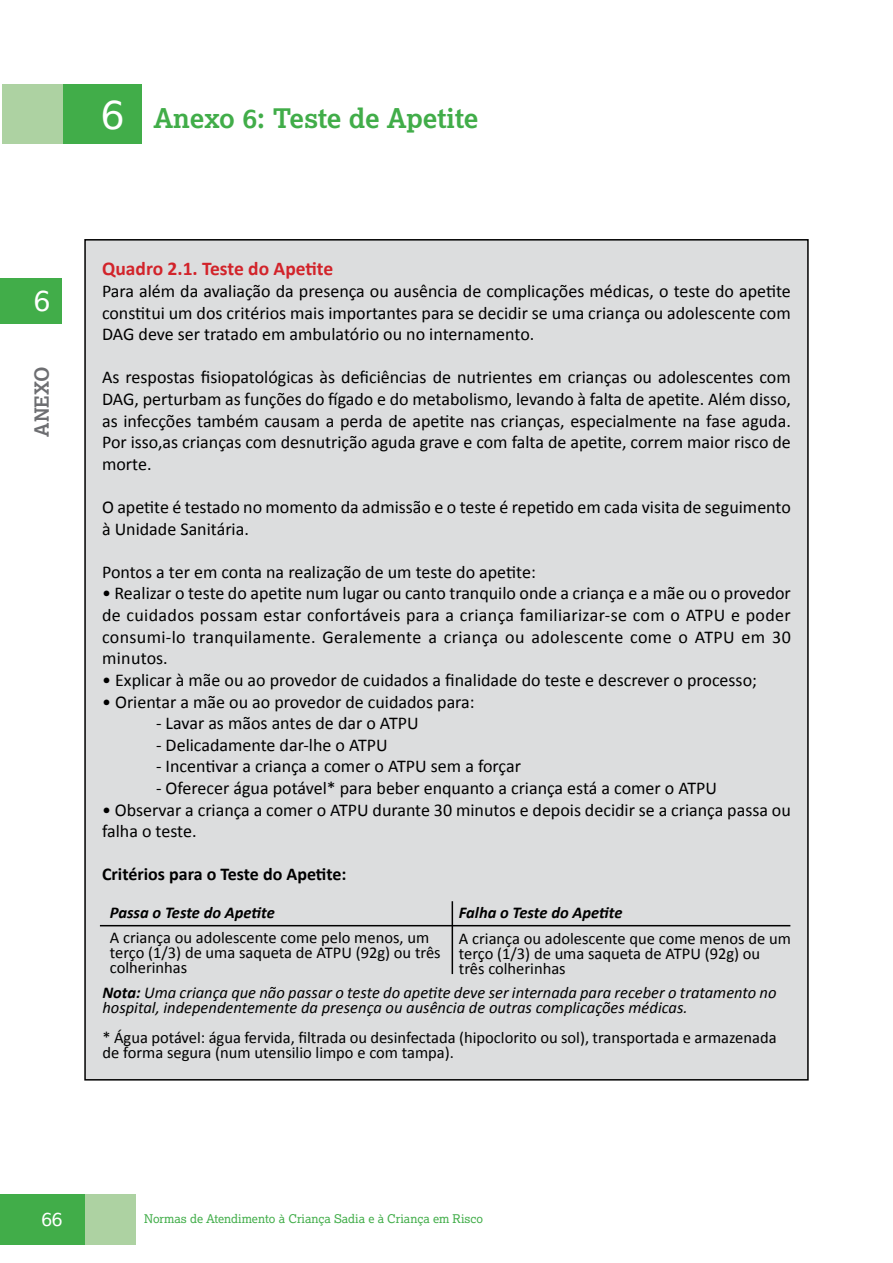
<style>
.page{position:relative;width:893px;height:1263px;background:#fff}
.page>*{position:absolute;margin:0;border:0;box-sizing:border-box;transform-origin:0 0}
.t1{font:30px "Lexia";color:#fff}
.t2{font:700 27px "Lexia";color:#41ad49}
.t3{font:700 19.5px "Calibri";color:#d2232a}
.t4{font:700 19.5px "Lexia";color:#6d6e71}
.t5{font:19.5px "Lexia";color:#fff}
.t6{font:18px/21.6px "Calibri";color:#000;text-align:justify}
.t7{font:700 18px "Calibri";color:#000}
.t8{font:16.5px/15px "Calibri";color:#000}
.t9{font:italic 16.5px/15px "Calibri";color:#000}
.t10{font:italic 700 16.5px "Calibri";color:#000}
.t11{font:12px "Lexia";color:#41ad49}
.s1{font-weight:400;font-size:42px;color:#fff}
.s2{font-weight:700}
</style>
<div class="page">
<div style="left:0;top:278px;width:61px;height:46px;background:#41ad49"></div>
<div style="left:2px;top:84px;width:139px;height:60px;background:#41ad49"></div>
<div style="left:2px;top:84px;width:60px;height:60px;background:#add2a2"></div>
<div style="left:85px;top:240px;width:723px;height:840px;background:#dcddde"></div>
<hr style="left:100px;top:925px;width:690px;height:1px;background:#000">
<hr style="left:452px;top:901px;width:1px;height:73px;background:#000">
<div style="left:0;top:1195px;width:86px;height:50px;background:#41ad49"></div>
<div style="left:86px;top:1195px;width:50px;height:50px;background:#add2a2"></div>
<h1 class="t1" style="left:34px;top:282px;width:18px">6</h1>
<p class="t4" style="left:30px;top:437px;width:72px;rotate:-90deg">ANEXO</p>
<h2 class="t2" style="left:101px;top:102px;width:379px"><span class="s1">6</span> Anexo 6: Teste de Apetite</h2>
<p class="t3" style="left:102px;top:257px;width:233px">Quadro 2.1. Teste do Apetite</p>
<p class="t6" style="left:102px;top:279px;width:690px">Para além da avaliação da presença ou ausência de complicações médicas, o teste do apetite constitui um dos critérios mais importantes para se decidir se uma criança ou adolescente com DAG deve ser tratado em ambulatório ou no internamento.</p>
<p class="t6" style="left:102px;top:366px;width:690px">As respostas fisiopatológicas às deficiências de nutrientes em crianças ou adolescentes com DAG, perturbam as funções do fígado e do metabolismo, levando à falta de apetite. Além disso, as infecções também causam a perda de apetite nas crianças, especialmente na fase aguda.<br>Por isso,as crianças com desnutrição aguda grave e com falta de apetite, correm maior risco de morte.</p>
<p class="t6" style="left:102px;top:495px;width:690px">O apetite é testado no momento da admissão e o teste é repetido em cada visita de seguimento à Unidade Sanitária.</p>
<p class="t6" style="left:102px;top:560px;width:435px">Pontos a ter em conta na realização de um teste do apetite:</p>
<p class="t6" style="left:102px;top:582px;width:690px">• Realizar o teste do apetite num lugar ou canto tranquilo onde a criança e a mãe ou o provedor de cuidados possam estar confortáveis para a criança familiarizar-se com o ATPU e poder consumi-lo tranquilamente. Geralemente a criança ou adolescente come o ATPU em 30 minutos.</p>
<p class="t6" style="left:102px;top:668px;width:656px">• Explicar à mãe ou ao provedor de cuidados a finalidade do teste e descrever o processo;</p>
<p class="t6" style="left:102px;top:690px;width:374px">• Orientar a mãe ou ao provedor de cuidados para:</p>
<p class="t6" style="left:156px;top:711px;width:264px">- Lavar as mãos antes de dar o ATPU</p>
<p class="t6" style="left:156px;top:733px;width:233px">- Delicadamente dar-lhe o ATPU</p>
<p class="t6" style="left:156px;top:755px;width:366px">- Incentivar a criança a comer o ATPU sem a forçar</p>
<p class="t6" style="left:156px;top:776px;width:563px">- Oferecer água potável* para beber enquanto a criança está a comer o ATPU</p>
<p class="t6" style="left:102px;top:798px;width:690px">• Observar a criança a comer o ATPU durante 30 minutos e depois decidir se a criança passa ou falha o teste.</p>
<p class="t7" style="left:102px;top:863px;width:246px">Critérios para o Teste do Apetite:</p>
<p class="t10" style="left:110px;top:903px;width:167px">Passa o Teste do Apetite</p>
<p class="t10" style="left:459px;top:903px;width:165px">Falha o Teste do Apetite</p>
<p class="t8" style="left:110px;top:929px;width:332px">A criança ou adolescente come pelo menos, um terço (1/3) de uma saqueta de ATPU (92g) ou três colherinhas</p>
<p class="t8" style="left:459px;top:930px;width:333px">A criança ou adolescente que come menos de um terço (1/3) de uma saqueta de ATPU (92g) ou<br>três colherinhas</p>
<p class="t9" style="left:102px;top:984px;width:676px"><span class="s2">Nota:</span> Uma criança que não passar o teste do apetite deve ser internada para receber o tratamento no hospital, independentemente da presença ou ausência de outras complicações médicas.</p>
<p class="t8" style="left:102px;top:1029px;width:676px">* Água potável: água fervida, filtrada ou desinfectada (hipoclorito ou sol), transportada e armazenada de forma segura (num utensilio limpo e com tampa).</p>
<p class="t5" style="left:41px;top:1207px;width:23px">66</p>
<p class="t11" style="left:144px;top:1211px;width:340px">Normas de Atendimento à Criança Sadia e à Criança em Risco</p>
</div>
